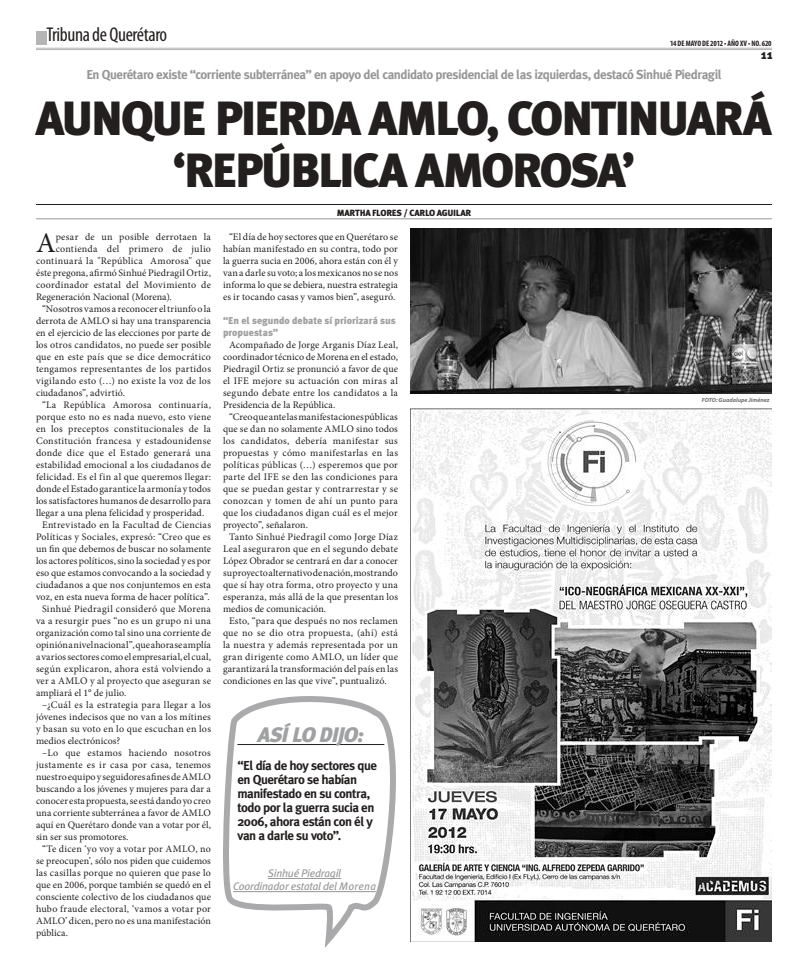
<style>
.page{position:relative;width:808px;height:978px;background:#fff}
.page>*{position:absolute;margin:0;border:0;box-sizing:border-box;transform-origin:0 0}
.t1{font:900 48px/52px "Meta Plus";letter-spacing:-.055em;color:#241f1f}
.t2{font:28.5px "Minion Pro";color:#241f1f}
.t3{font:italic 900 21px "Meta Plus";letter-spacing:-.045em;color:#a0a1a3}
.t4{font:condensed 20px "Myriad Pro";letter-spacing:-.02em;color:#241f1f}
.t5{font:700 13px/14px "Meta Plus";letter-spacing:-.04em;color:#241f1f}
.t6{font:700 13px "Meta Plus";letter-spacing:-.04em;color:#969698}
.t7{font:900 12.9px "Meta Plus";color:#241f1f}
.t8{font:italic 11px/13.2px "Meta Plus";letter-spacing:-.02em;color:#969698;text-align:center}
.t9{font:10px/12px "Minion Pro";letter-spacing:.015em;color:#241f1f;text-align:justify}
.t10{font:900 10px/12px "Meta Plus";color:#a0a1a3}
.t11{font:900 9px "Meta Plus Lining";letter-spacing:-.025em;color:#241f1f}
.t12{font:700 condensed 7.9px "Myriad Pro";letter-spacing:-.015em;color:#241f1f}
.t13{font:italic 700 6px "Myriad Pro";letter-spacing:.005em;color:#717072}
</style>
<div class="page">
<hr style="left:36px;top:48px;width:736px;height:1px;background:#b5b5b6">
<hr style="left:36px;top:49px;width:736px;height:1px;background:#b5b5b6">
<div style="left:36px;top:31px;width:10px;height:14px;background:#b5b5b6"></div>
<hr style="left:36px;top:218px;width:736px;height:1px;background:#969698">
<hr style="left:36px;top:204px;width:736px;height:1px;background:#241f1f">
<img style="left:410px;top:408px;width:362px;height:534px">
<svg style="left:223px;top:696px;width:173px;height:249px"></svg>
<hr style="left:237px;top:744px;width:147px;height:1px;background:#241f1f">
<hr style="left:268px;top:878px;width:73px;height:1px;background:#969698">
<hr style="left:233px;top:891px;width:143px;height:1px;background:#969698">
<img style="left:410px;top:228px;width:362px;height:165px">
<h3 class="t4" style="left:46px;top:22px;width:122px">Tribuna de Querétaro</h3>
<h3 class="t6" style="left:86px;top:67px;width:637px">En Querétaro existe “corriente subterránea” en apoyo del candidato presidencial de las izquierdas, destacó Sinhué Piedragil</h3>
<p class="t12" style="left:670px;top:38px;width:103px">14 DE MAYO DE 2012 • AÑO XV • NO. 620</p>
<p class="t7" style="left:761px;top:47px;width:13px">11</p>
<h1 class="t1" style="left:173px;top:92px;width:597px;text-indent:314px">, Continuará ‘República Amorosa’</h1>
<h1 class="t1" style="left:36px;top:92px;width:365px">aunque pierda AMLO</h1>
<h2 class="t2" style="left:36px;top:224px;width:21px">A</h2>
<p class="t9" style="left:56px;top:231px;width:157px">pesar de un posible derrotaen la</p>
<p class="t9" style="left:56px;top:243px;width:157px">contienda del primero de julio</p>
<p class="t9" style="left:36px;top:255px;width:176px">continuará la "República Amorosa" que</p>
<p class="t9" style="left:36px;top:267px;width:176px">éste pregona, afirmó Sinhué Piedragil Ortiz,</p>
<p class="t9" style="left:36px;top:279px;width:176px">coordinador estatal del Movimiento de</p>
<p class="t9" style="left:36px;top:291px;width:137px">Regeneración Nacional (Morena).</p>
<p class="t9" style="left:42px;top:303px;width:170px">“Nosotros vamos a reconocer el triunfo o la</p>
<p class="t9" style="left:36px;top:315px;width:176px">derrota de AMLO si hay una transparencia</p>
<p class="t9" style="left:36px;top:327px;width:176px">en el ejercicio de las elecciones por parte de</p>
<p class="t9" style="left:36px;top:339px;width:176px">los otros candidatos, no puede ser posible</p>
<p class="t9" style="left:36px;top:351px;width:176px">que en este país que se dice democrático</p>
<p class="t9" style="left:36px;top:363px;width:176px">tengamos representantes de los partidos</p>
<p class="t9" style="left:36px;top:375px;width:176px">vigilando esto (…) no existe la voz de los</p>
<p class="t9" style="left:36px;top:387px;width:91px">ciudadanos”, advirtió.</p>
<p class="t9" style="left:42px;top:399px;width:170px">“La República Amorosa continuaría,</p>
<p class="t9" style="left:36px;top:411px;width:176px">porque esto no es nada nuevo, esto viene</p>
<p class="t9" style="left:36px;top:423px;width:176px">en los preceptos constitucionales de la</p>
<p class="t9" style="left:36px;top:435px;width:176px">Constitución francesa y estadounidense</p>
<p class="t9" style="left:36px;top:447px;width:176px">donde dice que el Estado generará una</p>
<p class="t9" style="left:36px;top:459px;width:176px">estabilidad emocional a los ciudadanos de</p>
<p class="t9" style="left:36px;top:471px;width:176px">felicidad. Es el fin al que queremos llegar:</p>
<p class="t9" style="left:36px;top:483px;width:176px">donde el Estado garantice la armonía y todos</p>
<p class="t9" style="left:36px;top:495px;width:176px">los satisfactores humanos de desarrollo para</p>
<p class="t9" style="left:36px;top:507px;width:170px">llegar a una plena felicidad y prosperidad.</p>
<p class="t9" style="left:42px;top:519px;width:170px">Entrevistado en la Facultad de Ciencias</p>
<p class="t9" style="left:36px;top:531px;width:176px">Políticas y Sociales, expresó: “Creo que es</p>
<p class="t9" style="left:36px;top:543px;width:176px">un fin que debemos de buscar no solamente</p>
<p class="t9" style="left:36px;top:555px;width:177px">los actores políticos, sino la sociedad y es por</p>
<p class="t9" style="left:36px;top:567px;width:176px">eso que estamos convocando a la sociedad y</p>
<p class="t9" style="left:36px;top:579px;width:176px">ciudadanos a que nos conjuntemos en esta</p>
<p class="t9" style="left:36px;top:591px;width:175px">voz, en esta nueva forma de hacer política”.</p>
<p class="t9" style="left:42px;top:603px;width:170px">Sinhué Piedragil consideró que Morena</p>
<p class="t9" style="left:36px;top:615px;width:176px">va a resurgir pues “no es un grupo ni una</p>
<p class="t9" style="left:36px;top:627px;width:176px">organización como tal sino una corriente de</p>
<p class="t9" style="left:36px;top:639px;width:176px">opinión a nivel nacional”, que ahora se amplía</p>
<p class="t9" style="left:36px;top:651px;width:176px">a varios sectores como el empresarial, el cual,</p>
<p class="t9" style="left:36px;top:663px;width:176px">según explicaron, ahora está volviendo a</p>
<p class="t9" style="left:36px;top:675px;width:176px">ver a AMLO y al proyecto que aseguran se</p>
<p class="t9" style="left:36px;top:687px;width:92px">ampliará el 1° de julio.</p>
<p class="t9" style="left:42px;top:699px;width:170px">–¿Cuál es la estrategia para llegar a los</p>
<p class="t9" style="left:36px;top:711px;width:176px">jóvenes indecisos que no van a los mítines</p>
<p class="t9" style="left:36px;top:723px;width:176px">y basan su voto en lo que escuchan en los</p>
<p class="t9" style="left:36px;top:735px;width:86px">medios electrónicos?</p>
<p class="t9" style="left:42px;top:747px;width:170px">–Lo que estamos haciendo nosotros</p>
<p class="t9" style="left:36px;top:759px;width:176px">justamente es ir casa por casa, tenemos</p>
<p class="t9" style="left:36px;top:771px;width:176px">nuestro equipo y seguidores afines de AMLO</p>
<p class="t9" style="left:36px;top:783px;width:176px">buscando a los jóvenes y mujeres para dar a</p>
<p class="t9" style="left:36px;top:795px;width:176px">conocer esta propuesta, se está dando yo creo</p>
<p class="t9" style="left:36px;top:807px;width:176px">una corriente subterránea a favor de AMLO</p>
<p class="t9" style="left:36px;top:819px;width:176px">aquí en Querétaro donde van a votar por él,</p>
<p class="t9" style="left:36px;top:831px;width:94px">sin ser sus promotores.</p>
<p class="t9" style="left:42px;top:843px;width:170px">“Te dicen ‘yo voy a votar por AMLO, no</p>
<p class="t9" style="left:36px;top:855px;width:176px">se preocupen’, sólo nos piden que cuidemos</p>
<p class="t9" style="left:36px;top:867px;width:176px">las casillas porque no quieren que pase lo</p>
<p class="t9" style="left:36px;top:879px;width:176px">que en 2006, porque también se quedó en el</p>
<p class="t9" style="left:36px;top:891px;width:176px">consciente colectivo de los ciudadanos que</p>
<p class="t9" style="left:36px;top:903px;width:176px">hubo fraude electoral, ‘vamos a votar por</p>
<p class="t9" style="left:36px;top:915px;width:176px">AMLO’ dicen, pero no es una manifestación</p>
<p class="t9" style="left:36px;top:927px;width:34px">pública.</p>
<p class="t11" style="left:337px;top:208px;width:136px">MARTHA FLORES / CARLO AGUILAR</p>
<p class="t9" style="left:223px;top:231px;width:176px;text-align:center">“El día de hoy sectores que en Querétaro se habían manifestado en su contra, todo por la guerra sucia en 2006, ahora están con él y van a darle su voto; a los mexicanos no se nos informa lo que se debiera, nuestra estrategia es ir tocando casas y vamos bien”, aseguró.</p>
<p class="t10" style="left:223px;top:315px;width:174px">“En el segundo debate sí priorizará sus propuestas”</p>
<p class="t9" style="left:223px;top:339px;width:177px;text-indent:6px">Acompañado de Jorge Arganis Díaz Leal, coordinador técnico de Morena en el estado, Piedragil Ortiz se pronunció a favor de que el IFE mejore su actuación con miras al segundo debate entre los candidatos a la Presidencia de la República.</p>
<p class="t9" style="left:223px;top:411px;width:177px;text-indent:6px">“Creo que ante las manifestaciones públicas que se dan no solamente AMLO sino todos los candidatos, debería manifestar sus propuestas y cómo manifestarlas en las políticas públicas (…) esperemos que por parte del IFE se den las condiciones para que se puedan gestar y contrarrestar y se conozcan y tomen de ahí un punto para que los ciudadanos digan cuál es el mejor proyecto”, señalaron.</p>
<p class="t9" style="left:223px;top:531px;width:177px;text-indent:6px">Tanto Sinhué Piedragil como Jorge Díaz Leal aseguraron que en el segundo debate López Obrador se centrará en dar a conocer su proyecto alternativo de nación, mostrando que sí hay otra forma, otro proyecto y una esperanza, más allá de la que presentan los medios de comunicación.</p>
<p class="t9" style="left:223px;top:615px;width:176px;text-indent:6px">Esto, “para que después no nos reclamen que no se dio otra propuesta, (ahí) está la nuestra y además representada por un gran dirigente como AMLO, un líder que garantizará la transformación del país en las condiciones en las que vive”, puntualizó.</p>
<h3 class="t3" style="left:258px;top:722px;width:107px">ASÍ LO DIJO:</h3>
<h3 class="t5" style="left:237px;top:758px;width:141px">“El día de hoy sectores que en Querétaro se habían manifestado en su contra, todo por la guerra sucia en<br>2006, ahora están con él y van a darle su voto”.</h3>
<p class="t8" style="left:233px;top:866px;width:144px">Sinhué Piedragil<br>Coordinador estatal del Morena</p>
<p class="t13" style="left:702px;top:396px;width:69px">FOTO: Guadalupe Jiménez</p>
</div>
